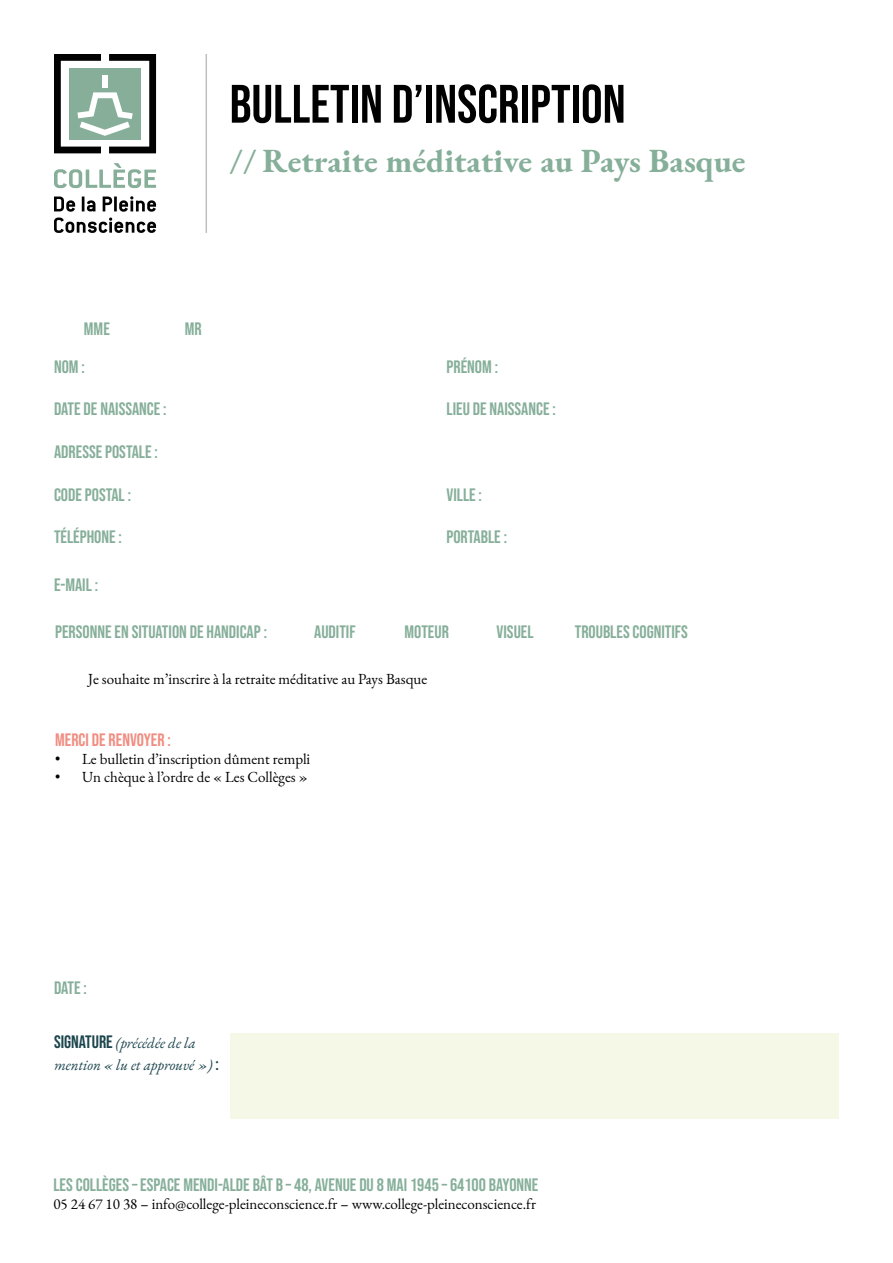
<style>
.page{position:relative;width:893px;height:1263px;background:#fff}
.page>*{position:absolute;margin:0;border:0;box-sizing:border-box;transform-origin:0 0}
.t1{font:54px "Bebas Neue";color:#000}
.t2{font:700 33px "EB Garamond";color:#86af9a}
.t3{font:18px "Bebas Neue";color:#86af9a}
.t4{font:18px "Bebas Neue";color:#f18d82}
.t5{font:15px "EB Garamond";color:#000}
.t6{font:italic 15px/21.6px "EB Garamond";color:#1d454e}
.s1{font-family:"Bebas Neue";font-style:normal;font-size:18px}
</style>
<div class="page">
<svg style="left:54px;top:163px;width:102px;height:25px"></svg>
<svg style="left:54px;top:197px;width:21px;height:15px"></svg>
<svg style="left:82px;top:197px;width:13px;height:14px"></svg>
<svg style="left:103px;top:197px;width:9px;height:14px"></svg>
<hr style="left:114px;top:197px;width:3px;height:14px;background:#020203">
<svg style="left:119px;top:196px;width:37px;height:16px"></svg>
<svg style="left:54px;top:218px;width:102px;height:15px"></svg>
<svg style="left:54px;top:54px;width:102px;height:99px"></svg>
<hr style="left:206px;top:54px;width:1px;height:179px;background:#2c2926">
<div style="left:230px;top:1033px;width:608px;height:85px;background:#f5f8e6"></div>
<h1 class="t1" style="left:230px;top:73px;width:398px">BULLETIN D’INSCRIPTION</h1>
<h2 class="t2" style="left:230px;top:139px;width:517px">// Retraite méditative au Pays Basque</h2>
<p class="t3" style="left:84px;top:318px;width:27px">MME</p>
<p class="t3" style="left:185px;top:318px;width:18px">MR</p>
<p class="t3" style="left:54px;top:356px;width:32px">NOM :</p>
<p class="t3" style="left:54px;top:399px;width:114px">DATE DE NAISSANCE :</p>
<p class="t3" style="left:54px;top:442px;width:105px">ADRESSE POSTALE :</p>
<p class="t3" style="left:54px;top:484px;width:79px">CODE POSTAL :</p>
<p class="t3" style="left:54px;top:527px;width:70px">TÉLÉPHONE :</p>
<p class="t3" style="left:54px;top:574px;width:46px">E-MAIL :</p>
<p class="t3" style="left:446px;top:356px;width:53px">PRÉNOM :</p>
<p class="t3" style="left:446px;top:399px;width:111px">LIEU DE NAISSANCE :</p>
<p class="t3" style="left:446px;top:484px;width:37px">VILLE :</p>
<p class="t3" style="left:446px;top:527px;width:62px">PORTABLE :</p>
<p class="t3" style="left:55px;top:622px;width:213px">PERSONNE EN SITUATION DE HANDICAP :</p>
<p class="t3" style="left:314px;top:622px;width:43px">AUDITIF</p>
<p class="t3" style="left:405px;top:622px;width:46px">MOTEUR</p>
<p class="t3" style="left:497px;top:622px;width:38px">VISUEL</p>
<p class="t3" style="left:575px;top:622px;width:115px">TROUBLES COGNITIFS</p>
<p class="t5" style="left:88px;top:669px;width:341px">Je souhaite m’inscrire à la retraite méditative au Pays Basque</p>
<p class="t4" style="left:55px;top:729px;width:117px">MERCI DE RENVOYER :</p>
<p class="t5" style="left:55px;top:749px;width:257px">• Le bulletin d’inscription dûment rempli</p>
<p class="t5" style="left:55px;top:767px;width:254px">• Un chèque à l’ordre de « Les Collèges »</p>
<p class="t3" style="left:54px;top:978px;width:35px">DATE :</p>
<p class="t6" style="left:54px;top:1033px;width:166px"><span class="s1">SIGNATURE</span> (précédée de la mention « lu et approuvé ») <span class="s1">:</span></p>
<p class="t3" style="left:53px;top:1174px;width:486px">LES COLLÈGES – ESPACE MENDI-ALDE BÂT B – 48, AVENUE DU 8 MAI 1945 – 64100 BAYONNE</p>
<p class="t5" style="left:53px;top:1194px;width:484px">05 24 67 10 38 – info@college-pleineconscience.fr – www.college-pleineconscience.fr</p>
</div>
